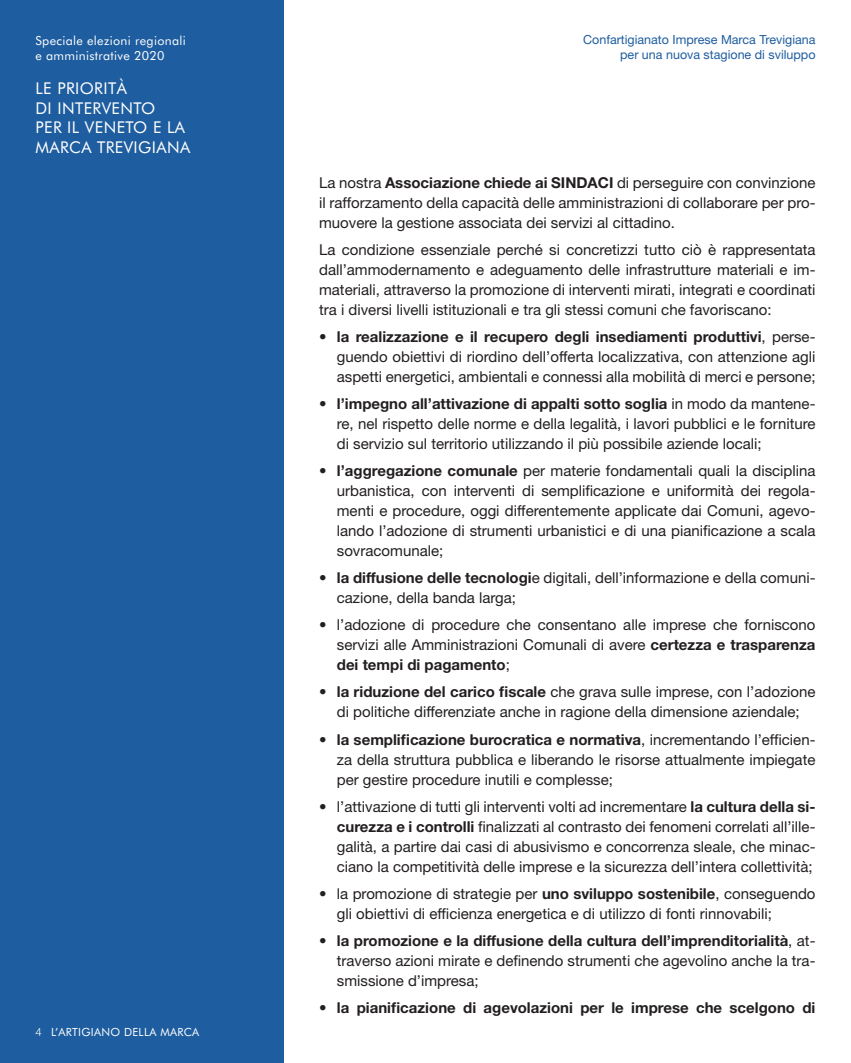
<style>
.page{position:relative;width:851px;height:1063px;background:#fff}
.page>*{position:absolute;margin:0;border:0;box-sizing:border-box;transform-origin:0 0}
.t1{font:16.25px/19.5px "Futura BT";letter-spacing:.025em;color:#fff}
.TESTOGriglia{font:15px/20px "Helvetica Neue LT Std";color:#231f20;text-align:justify}
.TESTOGriglia-2{font:700 15px "Helvetica Neue LT Std";color:#231f20}
.TESTOGriglia-3{font:12.5px "Helvetica Neue LT Std";color:#1e5d9f}
.t2{font:12.5px "Futura BT";letter-spacing:.025em;color:#fff}
.t3{font:11.25px "Futura BT";letter-spacing:.025em;color:#fff}
.s1{font-family:"Helvetica Neue LT Std";font-weight:300}
.s2{font-weight:700}
.s3{font-weight:400}
</style>
<div class="page">
<div style="left:0;top:0;width:283px;height:1063px;background:#1e5d9f"></div>
<p class="t2" style="left:35px;top:33px;width:152px">Speciale elezioni regionali</p>
<p class="t2" style="left:35px;top:48px;width:131px">e amministrative 2020</p>
<p class="t1" style="left:35px;top:79px;width:93px">LE PRIORITÀ</p>
<p class="t1" style="left:35px;top:98px;width:121px">DI INTERVENTO</p>
<p class="t1" style="left:35px;top:118px;width:156px">PER IL VENETO E LA<br>MARCA TREVIGIANA</p>
<p class="t3" style="left:35px;top:1025px;width:165px"><span class="s1">4</span> L’ARTIGIANO DELLA MARCA</p>
<p class="TESTOGriglia-3" style="left:583px;top:32px;width:234px">Confartigianato Imprese Marca Trevigiana</p>
<p class="TESTOGriglia-3" style="left:620px;top:47px;width:197px">per una nuova stagione di sviluppo</p>
<p class="TESTOGriglia" style="left:319px;top:172px;width:498px">La nostra <span class="s2">Associazione chiede ai SINDACI</span> di perseguire con convinzione il rafforzamento della capacità delle amministrazioni di collaborare per pro&shy;muovere la gestione associata dei servizi al cittadino.</p>
<p class="TESTOGriglia" style="left:319px;top:239px;width:498px">La condizione essenziale perché si concretizzi tutto ciò è rappresentata dall’ammodernamento e adeguamento delle infrastrutture materiali e im&shy;materiali, attraverso la promozione di interventi mirati, integrati e coordinati tra i diversi livelli istituzionali e tra gli stessi comuni che favoriscano:</p>
<p class="TESTOGriglia" style="left:337px;top:327px;width:480px;text-indent:-18px">• <span class="s2">la realizzazione e il recupero degli insediamenti produttivi</span>, perse&shy;guendo obiettivi di riordino dell’offerta localizzativa, con attenzione agli aspetti energetici, ambientali e connessi alla mobilità di merci e persone;</p>
<p class="TESTOGriglia" style="left:337px;top:394px;width:480px;text-indent:-18px">• <span class="s2">l’impegno all’attivazione di appalti sotto soglia</span> in modo da mantene&shy;re, nel rispetto delle norme e della legalità, i lavori pubblici e le forniture di servizio sul territorio utilizzando il più possibile aziende locali;</p>
<p class="TESTOGriglia" style="left:337px;top:461px;width:480px;text-indent:-18px">• <span class="s2">l’aggregazione comunale</span> per materie fondamentali quali la disciplina urbanistica, con interventi di semplificazione e uniformità dei regola&shy;menti e procedure, oggi differentemente applicate dai Comuni, agevo&shy;lando l’adozione di strumenti urbanistici e di una pianificazione a scala sovracomunale;</p>
<p class="TESTOGriglia" style="left:337px;top:568px;width:480px;text-indent:-18px">• <span class="s2">la diffusione delle tecnologi</span>e digitali, dell’informazione e della comuni&shy;cazione, della banda larga;</p>
<p class="TESTOGriglia" style="left:337px;top:615px;width:480px;text-indent:-18px">• l’adozione di procedure che consentano alle imprese che forniscono servizi alle Amministrazioni Comunali di avere <span class="s2">certezza e trasparenza dei tempi di pagamento</span>;</p>
<p class="TESTOGriglia" style="left:319px;top:682px;width:498px;text-align:center">• <span class="s2">la riduzione del carico fiscale</span> che grava sulle imprese, con l’adozione di politiche differenziate anche in ragione della dimensione aziendale;</p>
<p class="TESTOGriglia" style="left:337px;top:729px;width:480px;text-indent:-18px">• <span class="s2">la semplificazione burocratica e normativa</span>, incrementando l’efficien&shy;za della struttura pubblica e liberando le risorse attualmente impiegate per gestire procedure inutili e complesse;</p>
<p class="TESTOGriglia" style="left:337px;top:796px;width:480px;text-indent:-18px">• l’attivazione di tutti gli interventi volti ad incrementare <span class="s2">la cultura della si&shy;curezza e i controlli</span> finalizzati al contrasto dei fenomeni correlati all’ille&shy;galità, a partire dai casi di abusivismo e concorrenza sleale, che minac&shy;ciano la competitività delle imprese e la sicurezza dell’intera collettività;</p>
<p class="TESTOGriglia" style="left:337px;top:883px;width:480px;text-indent:-18px">• la promozione di strategie per <span class="s2">uno sviluppo sostenibile</span>, conseguendo gli obiettivi di efficienza energetica e di utilizzo di fonti rinnovabili;</p>
<p class="TESTOGriglia" style="left:337px;top:930px;width:480px;text-indent:-18px">• <span class="s2">la promozione e la diffusione della cultura dell’imprenditorialità</span>, at&shy;traverso azioni mirate e definendo strumenti che agevolino anche la tra&shy;smissione d’impresa;</p>
<p class="TESTOGriglia-2" style="left:319px;top:998px;width:498px"><span class="s3">•</span> la pianificazione di agevolazioni per le imprese che scelgono di</p>
</div>
